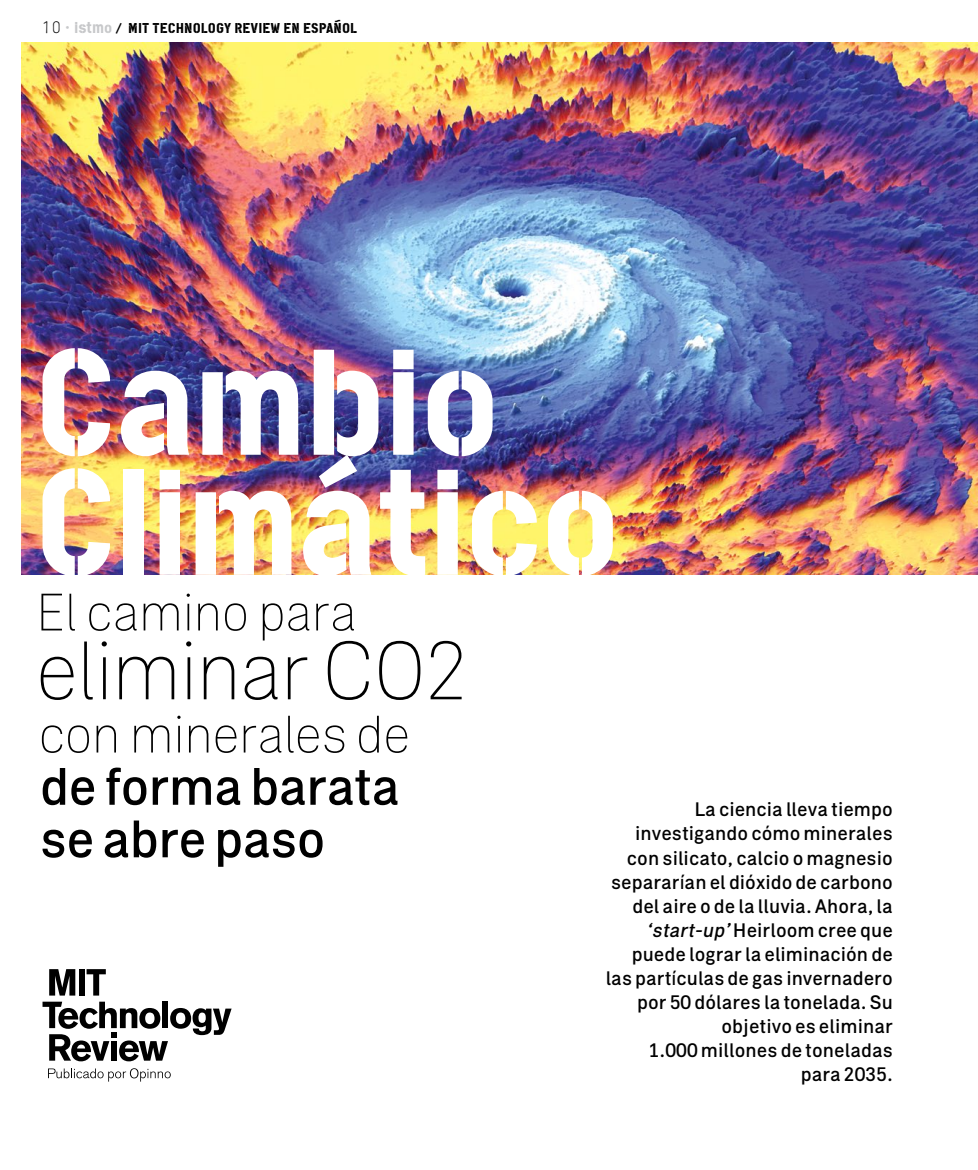
<style>
.page{position:relative;width:978px;height:1170px;background:#fff}
.page>*{position:absolute;margin:0;border:0;box-sizing:border-box;transform-origin:0 0}
.t1{font:150px/120px "Cargo";letter-spacing:-.025em;color:#fff}
.t2{font:100 82.5px "Zimmer";letter-spacing:-.04em;color:#000}
.t3{font:100 52.5px "Zimmer";letter-spacing:-.03em;color:#000}
.t4{font:500 52.5px/52.5px "Zimmer";letter-spacing:-.015em;color:#000}
.t5{font:500 19.5px/24px "Zimmer";color:#000;text-align:right}
.t6{font:14.25px "Cargo";letter-spacing:.005em;color:#000}
.s1{font-family:"Numbers Revenue";font-size:16.5px}
.s2{font-family:"Zimmer";font-weight:500;font-size:15.75px;color:#c7c8ca}
.s3{font-size:15.75px;color:#c7c8ca}
.s4{font-size:15px;color:#c7c8ca}
.s5{font-size:13.5px}
.s6{font-style:italic}
</style>
<div class="page">
<hr style="left:21px;top:42px;width:957px;height:1px;background:#000">
<img style="left:21px;top:43px;width:957px;height:531px">
<svg style="left:43px;top:1001px;width:189px;height:60px"></svg>
<div style="left:79px;top:969px;width:6px;height:26px;background:#000"></div>
<svg style="left:49px;top:969px;width:26px;height:26px"></svg>
<svg style="left:87px;top:969px;width:19px;height:26px"></svg>
<svg style="left:48px;top:1068px;width:123px;height:13px"></svg>
<p class="t6" style="left:41px;top:19px;width:317px"><span class="s1">10</span> <span class="s2">•</span> <span class="s3">istm</span><span class="s4">o</span> <span class="s5">/</span> MIT TECHNOLOGY REVIEW EN ESPAÑOL</p>
<h1 class="t1" style="left:34px;top:340px;width:589px">Cambio<br>Climático</h1>
<h3 class="t3" style="left:35px;top:581px;width:324px">El camino para</h3>
<h2 class="t2" style="left:35px;top:622px;width:434px">eliminar CO2</h2>
<h3 class="t3" style="left:38px;top:703px;width:374px">con minerales de</h3>
<h3 class="t4" style="left:40px;top:759px;width:362px">de forma barata se abre paso</h3>
<p class="t5" style="left:606px;top:797px;width:289px">La ciencia lleva tiempo investigando cómo minerales con silicato, calcio o magnesio separarían el dióxido de carbono del aire o de la lluvia. Ahora, la <span class="s6">‘start-up’</span>Heirloom cree que puede lograr la eliminación de las partículas de gas invernadero por 50 dólares la tonelada. Su objetivo es eliminar<br>1.000 millones de toneladas para 2035.</p>
</div>
